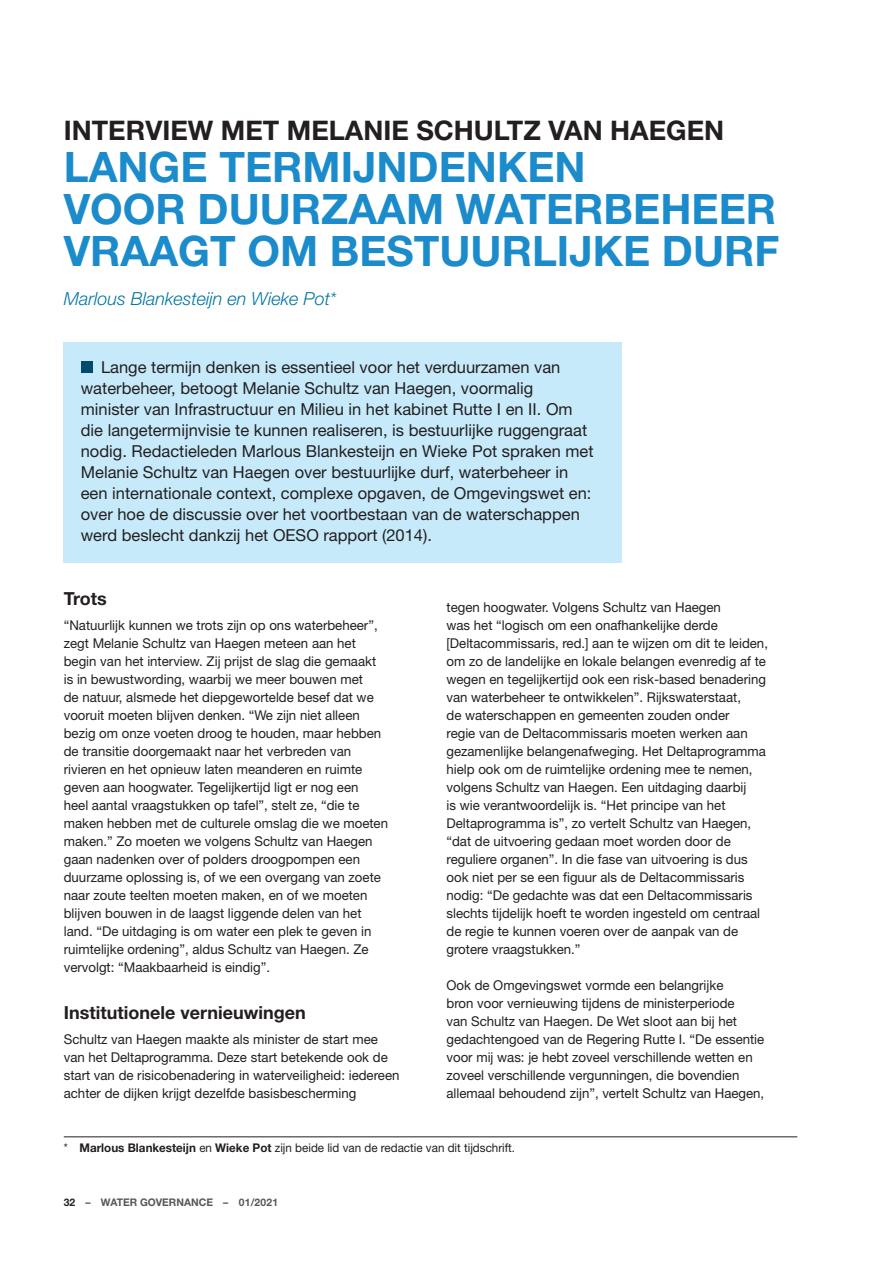
<style>
.page{position:relative;width:893px;height:1263px;background:#fff}
.page>*{position:absolute;margin:0;border:0;box-sizing:border-box;transform-origin:0 0}
.t1{font:700 42px/42px "Helvetica Neue";color:#1b8bcb}
.t2{font:700 27px "Helvetica Neue";color:#231f20}
.t3{font:700 18px "Helvetica Neue";color:#231f20}
.t4{font:italic 300 18px "Helvetica Neue";color:#0076a3}
.t5{font:16.5px/21px "Helvetica Neue";color:#231f20}
.t6{font:13.5px/18px "Helvetica Neue";color:#231f20}
.t7{font:12px "Helvetica Neue";color:#231f20}
.t8{font:700 10.5px "Helvetica Neue";color:#57585a}
.s1{font-weight:700}
.s2{color:#231f20}
</style>
<div class="page">
<div style="left:64px;top:342px;width:558px;height:220px;background:#c6eafa"></div>
<div style="left:81px;top:361px;width:12px;height:12px;background:#004b6c"></div>
<hr style="left:64px;top:1136px;width:733px;height:1px;background:#231f20">
<h2 class="t2" style="left:64px;top:114px;width:662px">INTERVIEW MET MELANIE SCHULTZ VAN HAEGEN</h2>
<h1 class="t1" style="left:64px;top:145px;width:717px">LANGE TERMIJNDENKEN<br>VOOR DUURZAAM WATERBEHEER<br>VRAAGT OM BESTUURLIJKE DURF</h1>
<h3 class="t4" style="left:64px;top:288px;width:274px">Marlous Blankesteijn en Wieke Pot*</h3>
<p class="t5" style="left:81px;top:356px;width:514px;text-indent:20px">Lange termijn denken is essentieel voor het verduurzamen van waterbeheer, betoogt Melanie Schultz van Haegen, voormalig minister van Infrastructuur en Milieu in het kabinet Rutte I en II. Om die langetermijnvisie te kunnen realiseren, is bestuurlijke ruggengraat nodig. Redactieleden Marlous Blankesteijn en Wieke Pot spraken met Melanie Schultz van Haegen over bestuurlijke durf, waterbeheer in een internationale context, complexe opgaven, de Omgevingswet en: over hoe de discussie over het voortbestaan van de waterschappen werd beslecht dankzij het OESO rapport (2014).</p>
<h3 class="t3" style="left:64px;top:587px;width:45px">Trots</h3>
<p class="t6" style="left:64px;top:616px;width:326px">“Natuurlijk kunnen we trots zijn op ons waterbeheer”, zegt Melanie Schultz van Haegen meteen aan het begin van het interview. Zij prijst de slag die gemaakt is in bewustwording, waarbij we meer bouwen met<br>de natuur, alsmede het diepgewortelde besef dat we vooruit moeten blijven denken. “We zijn niet alleen bezig om onze voeten droog te houden, maar hebben de transitie doorgemaakt naar het verbreden van rivieren en het opnieuw laten meanderen en ruimte geven aan hoogwater. Tegelijkertijd ligt er nog een<br>heel aantal vraagstukken op tafel”, stelt ze, “die te maken hebben met de culturele omslag die we moeten maken.” Zo moeten we volgens Schultz van Haegen gaan nadenken over of polders droogpompen een duurzame oplossing is, of we een overgang van zoete naar zoute teelten moeten maken, en of we moeten blijven bouwen in de laagst liggende delen van het land. “De uitdaging is om water een plek te geven in ruimtelijke ordening”, aldus Schultz van Haegen. Ze vervolgt: “Maakbaarheid is eindig”.</p>
<h3 class="t3" style="left:64px;top:1001px;width:243px">Institutionele vernieuwingen</h3>
<p class="t6" style="left:64px;top:1030px;width:337px">Schultz van Haegen maakte als minister de start mee van het Deltaprogramma. Deze start betekende ook de start van de risicobenadering in waterveiligheid: iedereen achter de dijken krijgt dezelfde basisbescherming</p>
<p class="t6" style="left:446px;top:598px;width:323px">tegen hoogwater. Volgens Schultz van Haegen<br>was het “logisch om een onafhankelijke derde [Deltacommissaris, red.] aan te wijzen om dit te leiden, om zo de landelijke en lokale belangen evenredig af te wegen en tegelijkertijd ook een risk-based benadering van waterbeheer te ontwikkelen”. Rijkswaterstaat,<br>de waterschappen en gemeenten zouden onder<br>regie van de Deltacommissaris moeten werken aan gezamenlijke belangenafweging. Het Deltaprogramma hielp ook om de ruimtelijke ordening mee te nemen, volgens Schultz van Haegen. Een uitdaging daarbij<br>is wie verantwoordelijk is. “Het principe van het Deltaprogramma is”, zo vertelt Schultz van Haegen, “dat de uitvoering gedaan moet worden door de reguliere organen”. In die fase van uitvoering is dus ook niet per se een figuur als de Deltacommissaris nodig: “De gedachte was dat een Deltacommissaris slechts tijdelijk hoeft te worden ingesteld om centraal de regie te kunnen voeren over de aanpak van de grotere vraagstukken.”</p>
<p class="t6" style="left:446px;top:976px;width:319px">Ook de Omgevingswet vormde een belangrijke<br>bron voor vernieuwing tijdens de ministerperiode<br>van Schultz van Haegen. De Wet sloot aan bij het gedachtengoed van de Regering Rutte I. “De essentie voor mij was: je hebt zoveel verschillende wetten en zoveel verschillende vergunningen, die bovendien allemaal behoudend zijn”, vertelt Schultz van Haegen,</p>
<p class="t7" style="left:64px;top:1141px;width:453px">* <span class="s1">Marlous Blankesteijn</span> en <span class="s1">Wieke Pot</span> zijn beide lid van de redactie van dit tijdschrift.</p>
<p class="t8" style="left:64px;top:1196px;width:216px"><span class="s2">32</span> – WATER GOVERNANCE – 01/2021</p>
</div>
